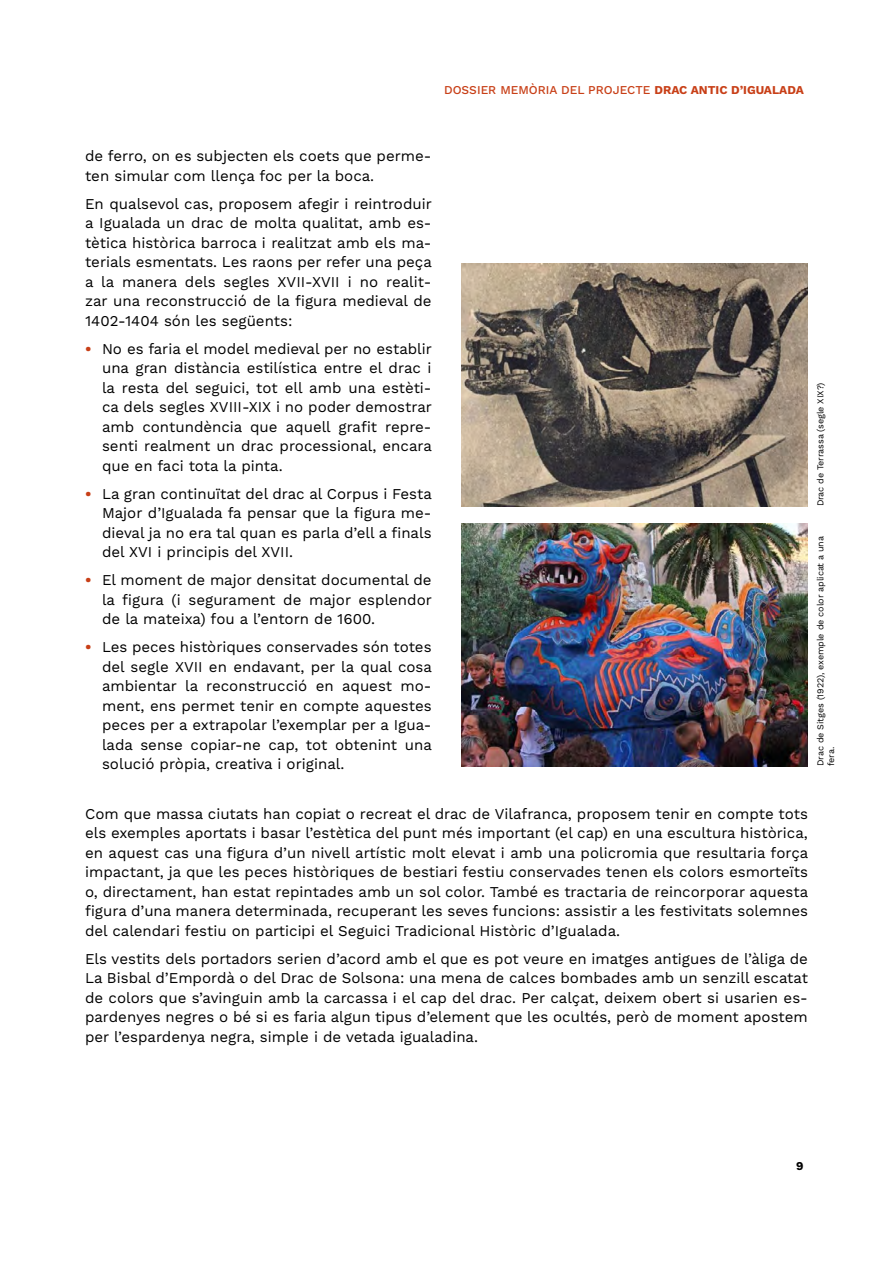
<style>
.page{position:relative;width:893px;height:1263px;background:#fff}
.page>*{position:absolute;margin:0;border:0;box-sizing:border-box;transform-origin:0 0}
.t1{font:15px/19.5px "Work Sans";color:#000;text-align:justify}
.t2{font:500 12px "Work Sans";color:#c83f17}
.t3{font:700 12px "Work Sans";color:#000}
.t4{font:9px/10.8px "Work Sans";letter-spacing:-.01em;color:#000}
.s1{font-weight:700}
.s2{font-weight:700;color:#c83f17}
</style>
<div class="page">
<img style="left:461px;top:264px;width:347px;height:242px">
<img style="left:461px;top:523px;width:347px;height:243px">
<p class="t2" style="left:444px;top:83px;width:361px">DOSSIER MEMÒRIA DEL PROJECTE <span class="s1">DRAC ANTIC D’IGUALADA</span></p>
<p class="t1" style="left:85px;top:147px;width:348px">de ferro, on es subjecten els coets que perme&shy;ten simular com llença foc per la boca.</p>
<p class="t1" style="left:85px;top:195px;width:348px">En qualsevol cas, proposem afegir i reintroduir a Igualada un drac de molta qualitat, amb es&shy;tètica històrica barroca i realitzat amb els ma&shy;terials esmentats. Les raons per refer una peça a la manera dels segles XVII-XVII i no realit&shy;zar una reconstrucció de la figura medieval de 1402-1404 són les següents:</p>
<p class="t1" style="left:102px;top:340px;width:331px;text-indent:-17px"><span class="s2">•</span> No es faria el model medieval per no establir una gran distància estilística entre el drac i la resta del seguici, tot ell amb una estèti&shy;ca dels segles XVIII-XIX i no poder demostrar amb contundència que aquell grafit repre&shy;senti realment un drac processional, encara que en faci tota la pinta.</p>
<p class="t1" style="left:102px;top:485px;width:331px;text-indent:-17px"><span class="s2">•</span> La gran continuïtat del drac al Corpus i Festa Major d’Igualada fa pensar que la figura me&shy;dieval ja no era tal quan es parla d’ell a finals del XVI i principis del XVII.</p>
<p class="t1" style="left:102px;top:571px;width:331px;text-indent:-17px"><span class="s2">•</span> El moment de major densitat documental de la figura (i segurament de major esplendor de la mateixa) fou a l’entorn de 1600.</p>
<p class="t1" style="left:102px;top:638px;width:331px;text-indent:-17px"><span class="s2">•</span> Les peces històriques conservades són totes del segle XVII en endavant, per la qual cosa ambientar la reconstrucció en aquest mo&shy;ment, ens permet tenir en compte aquestes peces per a extrapolar l’exemplar per a Igua&shy;lada sense copiar-ne cap, tot obtenint una solució pròpia, creativa i original.</p>
<p class="t4" style="left:815px;top:506px;width:126px;rotate:-90deg">Drac de Terrassa (segle XIX?)</p>
<p class="t4" style="left:815px;top:766px;width:232px;rotate:-90deg">Drac de Sitges (1922), exemple de color aplicat a una fera.</p>
<p class="t1" style="left:85px;top:804px;width:725px">Com que massa ciutats han copiat o recreat el drac de Vilafranca, proposem tenir en compte tots els exemples aportats i basar l’estètica del punt més important (el cap) en una escultura històrica, en aquest cas una figura d’un nivell artístic molt elevat i amb una policromia que resultaria força impactant, ja que les peces històriques de bestiari festiu conservades tenen els colors esmorteïts o, directament, han estat repintades amb un sol color. També es tractaria de reincorporar aquesta figura d’una manera determinada, recuperant les seves funcions: assistir a les festivitats solemnes del calendari festiu on participi el Seguici Tradicional Històric d’Igualada.</p>
<p class="t1" style="left:85px;top:949px;width:724px">Els vestits dels portadors serien d’acord amb el que es pot veure en imatges antigues de l’àliga de La Bisbal d’Empordà o del Drac de Solsona: una mena de calces bombades amb un senzill escatat de colors que s’avinguin amb la carcassa i el cap del drac. Per calçat, deixem obert si usarien es&shy;pardenyes negres o bé si es faria algun tipus d’element que les ocultés, però de moment apostem per l’espardenya negra, simple i de vetada igualadina.</p>
<p class="t3" style="left:796px;top:1159px;width:9px">9</p>
</div>
